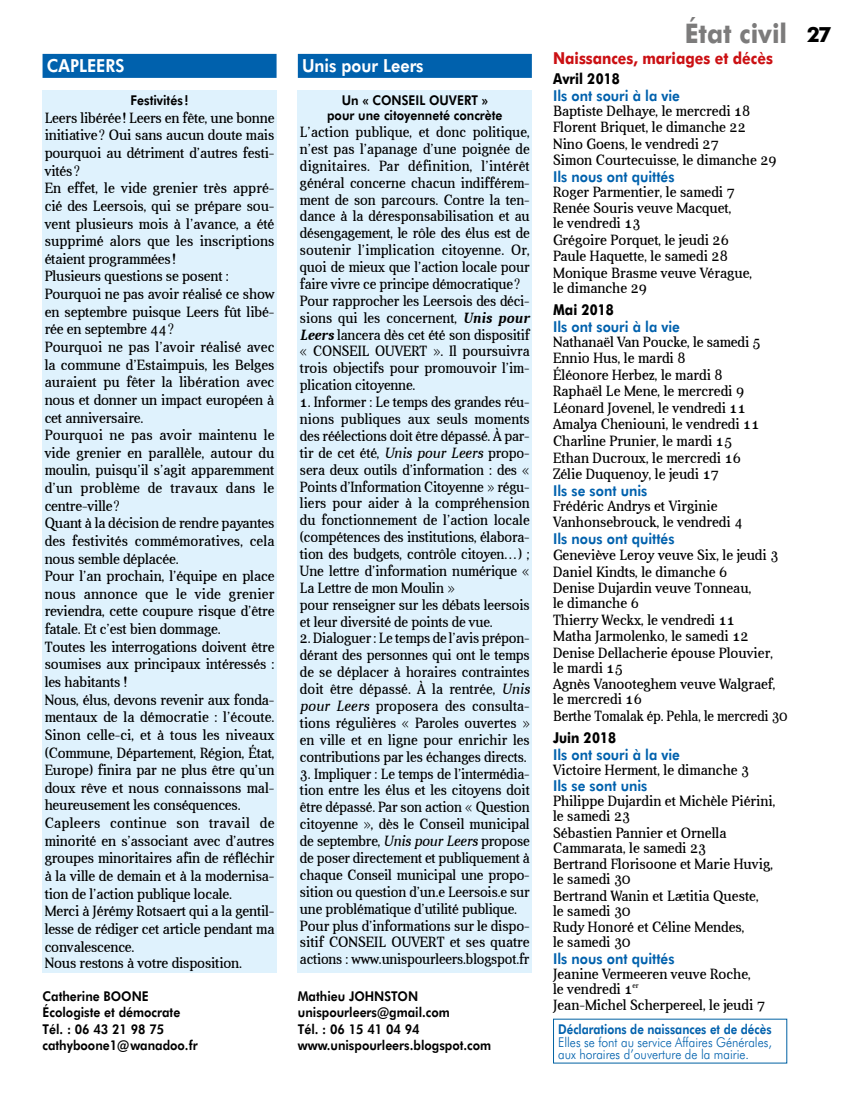
<style>
.page{position:relative;width:851px;height:1106px;background:#fff}
.page>*{position:absolute;margin:0;border:0;box-sizing:border-box;transform-origin:0 0}
.t1{font:700 27px "Futura BT";color:#7c7b7b;scale:.9 1}
.t2{font:800 18px "Futura BT";color:#fff;scale:.9 1}
.t3{font:700 16.5px "Futura BT";color:#cb1013;scale:.86 1}
.t4{font:15px/17.5px "Aver";letter-spacing:-.005em;color:#000;scale:.95 1}
.t5{font:15px/16.8px "Aver";letter-spacing:-.005em;color:#000;scale:.93 1}
.t6{font:800 15px "Futura BT";color:#0061ad;scale:.9 1}
.t7{font:700 15px "Futura BT";color:#000;scale:.85 1}
.t8{font:800 13.5px/16.2px "Futura BT";color:#000;scale:.9 1}
.t9{font:300 13.5px/12.8px "Futura BT";color:#0061ad;scale:.9 1}
.t10{font:800 13.5px "Futura BT";color:#0061ad;scale:.85 1}
.s1{font-weight:700;font-style:italic}
.s2{font-style:italic}
.s3{font-size:21px;color:#000}
</style>
<div class="page">
<div style="left:43px;top:90px;width:233px;height:882px;background:#dff2fd"></div>
<div style="left:298px;top:90px;width:233px;height:882px;background:#dff2fd"></div>
<div style="left:43px;top:54px;width:233px;height:24px;background:#0061ad"></div>
<div style="left:298px;top:54px;width:233px;height:24px;background:#0061ad"></div>
<p class="t2" style="left:47px;top:55px;width:88px">CAPLEERS</p>
<p class="t2" style="left:302px;top:55px;width:136px">Unis pour Leers</p>
<p class="t8" style="left:131px;top:92px;width:66px">Festivités !</p>
<p class="t4" style="left:45px;top:109px;width:243px">Leers libérée! Leers en fête, une bonne initiative? Oui sans aucun doute mais pourquoi au détriment d’autres festi&shy;vités?<br>En effet, le vide grenier très appré&shy;cié des Leersois, qui se prépare sou&shy;vent plusieurs mois à l’avance, a été supprimé alors que les inscriptions étaient programmées!<br>Plusieurs questions se posent :<br>Pourquoi ne pas avoir réalisé ce show en septembre puisque Leers fût libé&shy;rée en septembre 44?<br>Pourquoi ne pas l’avoir réalisé avec la commune d’Estaimpuis, les Belges auraient pu fêter la libération avec nous et donner un impact européen à cet anniversaire.<br>Pourquoi ne pas avoir maintenu le vide grenier en parallèle, autour du moulin, puisqu’il s’agit apparemment d’un problème de travaux dans le centre-ville?<br>Quant à la décision de rendre payantes des festivités commémoratives, cela nous semble déplacée.<br>Pour l’an prochain, l’équipe en place nous annonce que le vide grenier reviendra, cette coupure risque d’être fatale. Et c’est bien dommage.<br>Toutes les interrogations doivent être soumises aux principaux intéressés : les habitants !<br>Nous, élus, devons revenir aux fonda&shy;mentaux de la démocratie : l’écoute.<br>Sinon celle-ci, et à tous les niveaux (Commune, Département, Région, État, Europe) finira par ne plus être qu’un doux rêve et nous connaissons mal&shy;heureusement les conséquences.<br>Capleers continue son travail de minorité en s’associant avec d’autres groupes minoritaires afin de réfléchir à la ville de demain et à la modernisa&shy;tion de l’action publique locale.<br>Merci à Jérémy Rotsaert qui a la gentil&shy;lesse de rédiger cet article pendant ma convalescence.<br>Nous restons à votre disposition.</p>
<p class="t8" style="left:327px;top:93px;width:196px;line-height:15px;text-align:center">Un « CONSEIL OUVERT » pour une citoyenneté concrète</p>
<p class="t5" style="left:300px;top:124px;width:248px">L’action publique, et donc politique, n’est pas l’apanage d’une poignée de dignitaires. Par définition, l’intérêt général concerne chacun indifférem&shy;ment de son parcours. Contre la ten&shy;dance à la déresponsabilisation et au désengagement, le rôle des élus est de soutenir l’implication citoyenne. Or, quoi de mieux que l’action locale pour faire vivre ce principe démocratique?<br>Pour rapprocher les Leersois des déci&shy;sions qui les concernent, <span class="s1">Unis pour Leers</span> lancera dès cet été son dispositif « CONSEIL OUVERT ». Il poursuivra trois objectifs pour promouvoir l’im&shy;plication citoyenne.</p>
<p class="t5" style="left:300px;top:394px;width:248px">1. Informer : Le temps des grandes réu&shy;nions publiques aux seuls moments des réélections doit être dépassé. À par&shy;tir de cet été, <span class="s2">Unis pour Leers</span> propo&shy;sera deux outils d’information : des « Points d’Information Citoyenne » régu&shy;liers pour aider à la compréhension du fonctionnement de l’action locale (compétences des institutions, élabora&shy;tion des budgets, contrôle citoyen…) ; Une lettre d’information numérique « La Lettre de mon Moulin »<br>pour renseigner sur les débats leersois et leur diversité de points de vue.</p>
<p class="t5" style="left:300px;top:630px;width:248px;text-align:justify">2. Dialoguer : Le temps de l’avis prépon&shy;dérant des personnes qui ont le temps de se déplacer à horaires contraintes doit être dépassé. À la rentrée, <span class="s2">Unis pour Leers</span> proposera des consulta&shy;tions régulières « Paroles ouvertes » en ville et en ligne pour enrichir les contributions par les échanges directs.</p>
<p class="t5" style="left:300px;top:765px;width:248px">3. Impliquer : Le temps de l’intermédia&shy;tion entre les élus et les citoyens doit être dépassé. Par son action « Question citoyenne », dès le Conseil municipal de septembre, <span class="s2">Unis pour Leers</span> propose de poser directement et publiquement à chaque Conseil municipal une propo&shy;sition ou question d’un.e Leersois.e sur une problématique d’utilité publique.<br>Pour plus d’informations sur le dispo&shy;sitif CONSEIL OUVERT et ses quatre actions : www.unispourleers.blogspot.fr</p>
<p class="t8" style="left:43px;top:988px;width:174px">Catherine BOONE<br>Écologiste et démocrate<br>Tél. : 06 43 21 98 75 cathyboone1@wanadoo.fr</p>
<p class="t8" style="left:298px;top:988px;width:216px">Mathieu JOHNSTON unispourleers@gmail.com<br>Tél. : 06 15 41 04 94 www.unispourleers.blogspot.com</p>
<h1 class="t1" style="left:684px;top:16px;width:164px">État civil <span class="s3">27</span></h1>
<p class="t3" style="left:553px;top:48px;width:257px">Naissances, mariages et décès</p>
<p class="t7" style="left:553px;top:70px;width:80px">Avril 2018</p>
<p class="t6" style="left:553px;top:86px;width:142px">Ils ont souri à la vie</p>
<p class="t4" style="left:553px;top:103px;width:237px;line-height:16.5px">Baptiste Delhaye, le mercredi 18<br>Florent Briquet, le dimanche 22<br>Nino Goens, le vendredi 27<br>Simon Courtecuisse, le dimanche 29</p>
<p class="t6" style="left:553px;top:167px;width:136px">Ils nous ont quittés</p>
<p class="t4" style="left:553px;top:184px;width:193px;line-height:16.5px">Roger Parmentier, le samedi 7<br>Renée Souris veuve Macquet,</p>
<p class="t4" style="left:553px;top:215px;width:211px;line-height:16.5px">le vendredi 13<br>Grégoire Porquet, le jeudi 26<br>Paule Haquette, le samedi 28<br>Monique Brasme veuve Vérague,</p>
<p class="t4" style="left:553px;top:279px;width:100px">le dimanche 29</p>
<p class="t7" style="left:553px;top:301px;width:73px">Mai 2018</p>
<p class="t6" style="left:553px;top:317px;width:142px">Ils ont souri à la vie</p>
<p class="t4" style="left:553px;top:334px;width:220px;line-height:16.5px">Nathanaël Van Poucke, le samedi 5<br>Ennio Hus, le mardi 8<br>Éléonore Herbez, le mardi 8<br>Raphaël Le Mene, le mercredi 9<br>Léonard Jovenel, le vendredi 11<br>Amalya Cheniouni, le vendredi 11<br>Charline Prunier, le mardi 15<br>Ethan Ducroux, le mercredi 16<br>Zélie Duquenoy, le jeudi 17</p>
<p class="t6" style="left:553px;top:481px;width:106px">Ils se sont unis</p>
<p class="t4" style="left:553px;top:497px;width:201px;line-height:16.5px">Frédéric Andrys et Virginie<br>Vanhonsebrouck, le vendredi 4</p>
<p class="t6" style="left:553px;top:529px;width:136px">Ils nous ont quittés</p>
<p class="t4" style="left:553px;top:547px;width:239px;line-height:16.5px">Geneviève Leroy veuve Six, le jeudi 3<br>Daniel Kindts, le dimanche 6<br>Denise Dujardin veuve Tonneau,</p>
<p class="t4" style="left:553px;top:595px;width:233px;line-height:16.5px">le dimanche 6<br>Thierry Weckx, le vendredi 11<br>Matha Jarmolenko, le samedi 12<br>Denise Dellacherie épouse Plouvier,</p>
<p class="t4" style="left:553px;top:659px;width:236px;line-height:16.5px">le mardi 15<br>Agnès Vanooteghem veuve Walgraef,</p>
<p class="t4" style="left:553px;top:691px;width:248px;line-height:16.5px">le mercredi 16<br>Berthe Tomalak ép. Pehla, le mercredi 30</p>
<p class="t7" style="left:553px;top:728px;width:76px">Juin 2018</p>
<p class="t6" style="left:553px;top:745px;width:142px">Ils ont souri à la vie</p>
<p class="t4" style="left:553px;top:761px;width:208px">Victoire Herment, le dimanche 3</p>
<p class="t6" style="left:553px;top:776px;width:106px">Ils se sont unis</p>
<p class="t4" style="left:553px;top:793px;width:235px;line-height:15px">Philippe Dujardin et Michèle Piérini, le samedi 23</p>
<p class="t4" style="left:553px;top:825px;width:184px;line-height:15px">Sébastien Pannier et Ornella<br>Cammarata, le samedi 23</p>
<p class="t4" style="left:553px;top:856px;width:233px;line-height:15px">Bertrand Florisoone et Marie Huvig, le samedi 30</p>
<p class="t4" style="left:553px;top:888px;width:218px;line-height:15px">Bertrand Wanin et Lætitia Queste, le samedi 30</p>
<p class="t4" style="left:553px;top:919px;width:203px;line-height:15px">Rudy Honoré et Céline Mendes, le samedi 30</p>
<p class="t6" style="left:553px;top:949px;width:136px">Ils nous ont quittés</p>
<p class="t4" style="left:553px;top:966px;width:209px;line-height:15px">Jeanine Vermeeren veuve Roche, le vendredi 1<sup>er</sup></p>
<p class="t4" style="left:553px;top:996px;width:225px">Jean-Michel Scherpereel, le jeudi 7</p>
<p class="t10" style="left:558px;top:1020px;width:252px">Déclarations de naissances et de décès</p>
<p class="t9" style="left:558px;top:1035px;width:239px">Elles se font au service Affaires Générales, aux horaires d’ouverture de la mairie.</p>
</div>
